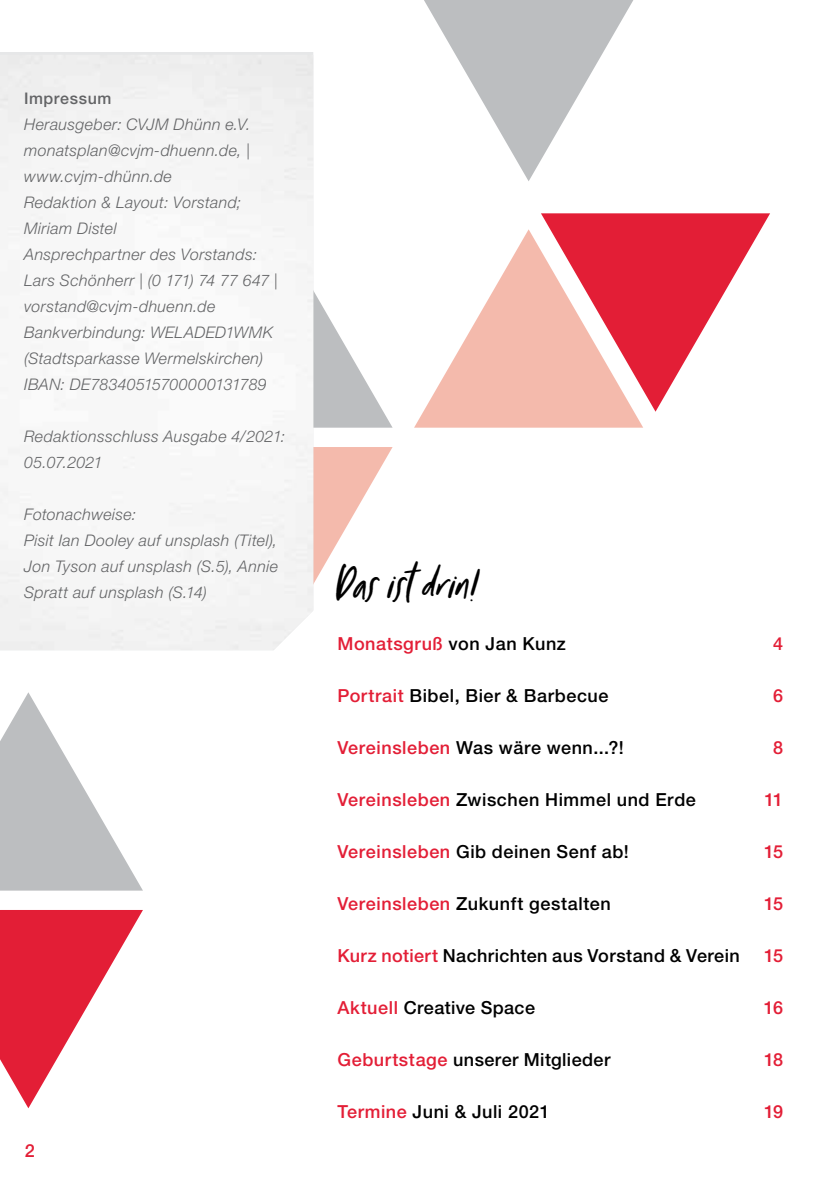
<style>
.page{position:relative;width:840px;height:1191px;background:#fff}
.page>*{position:absolute;margin:0;border:0;box-sizing:border-box;transform-origin:0 0}
.t1{font:40px "Wonderfall Script";letter-spacing:.005em;color:#000}
.t2{font:500 18px "Helvetica Neue LT Std";letter-spacing:.03em;color:#000}
.t3{font:500 18px "Helvetica Neue LT Std";letter-spacing:.03em;color:#e31e36}
.t4{font:italic 300 16px/26px "Helvetica Neue LT Std";letter-spacing:.025em;color:#636466}
.t5{font:500 16px "Helvetica Neue LT Std";letter-spacing:.035em;color:#636466}
.s1{color:#000}
.s2{color:#e31e36}
</style>
<div class="page">
<svg style="left:313px;top:447px;width:79px;height:163px"></svg>
<svg style="left:0;top:910px;width:143px;height:198px"></svg>
<svg style="left:424px;top:0;width:209px;height:181px"></svg>
<svg style="left:541px;top:213px;width:228px;height:199px;fill:#e31e36"></svg>
<svg style="left:414px;top:229px;width:229px;height:199px;fill:#f4baac"></svg>
<svg style="left:313px;top:290px;width:79px;height:138px"></svg>
<svg style="left:0;top:692px;width:143px;height:198px"></svg>
<p class="t5" style="left:24px;top:89px;width:89px">Impressum</p>
<p class="t4" style="left:24px;top:111px;width:255px">Herausgeber: CVJM Dhünn e.V. monatsplan@cvjm-dhuenn.de, | www.cvjm-dhünn.de<br>Redaktion &amp; Layout: Vorstand;<br>Miriam Distel<br>Ansprechpartner des Vorstands:<br>Lars Schönherr | (0 171) 74 77 647 | vorstand@cvjm-dhuenn.de<br>Bankverbindung: WELADED1WMK (Stadtsparkasse Wermelskirchen)<br>IBAN: DE78340515700000131789</p>
<p class="t4" style="left:24px;top:423px;width:262px">Redaktionsschluss Ausgabe 4/2021:<br>05.07.2021</p>
<p class="t4" style="left:24px;top:501px;width:255px">Fotonachweise:<br>Pisit Ian Dooley auf unsplash (Titel),<br>Jon Tyson auf unsplash (S.5), Annie<br>Spratt auf unsplash (S.14)</p>
<p class="t3" style="left:25px;top:1140px;width:12px">2</p>
<h1 class="t1" style="left:337px;top:561px;width:145px">Das ist drin!</h1>
<p class="t3" style="left:337px;top:633px;width:230px">Monatsgruß <span class="s1">von Jan Kunz</span></p>
<p class="t2" style="left:337px;top:685px;width:272px"><span class="s2">Portrait</span> Bibel, Bier &amp; Barbecue</p>
<p class="t2" style="left:337px;top:737px;width:288px"><span class="s2">Vereinsleben</span> Was wäre wenn...?!</p>
<p class="t2" style="left:337px;top:789px;width:360px"><span class="s2">Vereinsleben</span> Zwischen Himmel und Erde</p>
<p class="t2" style="left:337px;top:841px;width:293px"><span class="s2">Vereinsleben</span> Gib deinen Senf ab!</p>
<p class="t2" style="left:337px;top:893px;width:275px"><span class="s2">Vereinsleben</span> Zukunft gestalten</p>
<p class="t2" style="left:337px;top:945px;width:403px"><span class="s2">Kurz notiert</span> Nachrichten aus Vorstand &amp; Verein</p>
<p class="t2" style="left:337px;top:997px;width:199px"><span class="s2">Aktuell</span> Creative Space</p>
<p class="t2" style="left:337px;top:1049px;width:274px"><span class="s2">Geburtstage</span> unserer Mitglieder</p>
<p class="t2" style="left:337px;top:1101px;width:214px"><span class="s2">Termine</span> Juni &amp; Juli 2021</p>
<p class="t3" style="left:772px;top:633px;width:12px">4</p>
<p class="t3" style="left:772px;top:685px;width:12px">6</p>
<p class="t3" style="left:772px;top:737px;width:12px">8</p>
<p class="t3" style="left:764px;top:789px;width:20px">11</p>
<p class="t3" style="left:763px;top:841px;width:21px">15</p>
<p class="t3" style="left:763px;top:893px;width:21px">15</p>
<p class="t3" style="left:763px;top:945px;width:21px">15</p>
<p class="t3" style="left:763px;top:997px;width:21px">16</p>
<p class="t3" style="left:763px;top:1049px;width:21px">18</p>
<p class="t3" style="left:763px;top:1101px;width:21px">19</p>
</div>
